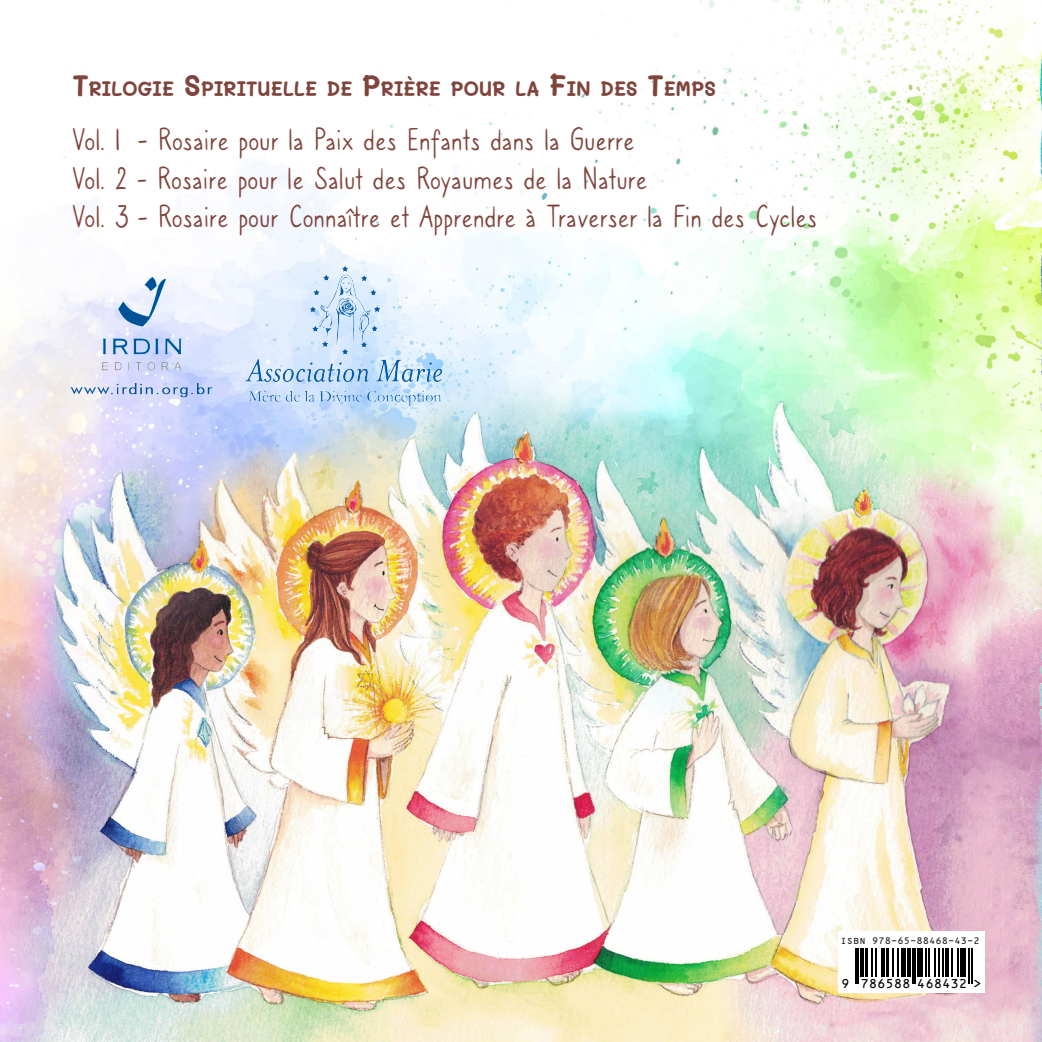
<style>
.page{position:relative;width:1042px;height:1042px;background:#fff}
.page>*{position:absolute;margin:0;border:0;box-sizing:border-box;transform-origin:0 0}
.ficha{font:33.95px "Caroni";color:#7f453c;scale:.93 1}
.ficha-2{font:700 20.82px "Mali";letter-spacing:-.015em;color:#7f453c;scale:.93 1}
.t1{font:11.9px "ocrb 10";letter-spacing:-.015em;color:#000}
.t2{font:10.5px "OCRB10 Pitch BT";color:#231f20}
.s1{font-size:29.57px}
</style>
<div class="page">
<img style="left:0;top:0;width:1042px;height:1042px">
<img style="left:57px;top:266px;width:171px;height:142px">
<img style="left:242px;top:259px;width:208px;height:151px">
<div style="left:835px;top:931px;width:150px;height:18px;background:#fff"></div>
<div style="left:835px;top:947px;width:150px;height:45px;background:#fff"></div>
<svg style="left:855px;top:948px;width:118px;height:36px"></svg>
<hr style="left:855px;top:947px;width:1px;height:36px;background:#000">
<hr style="left:858px;top:947px;width:1px;height:36px;background:#000">
<hr style="left:860px;top:947px;width:4px;height:36px;background:#000">
<hr style="left:865px;top:947px;width:3px;height:36px;background:#000">
<hr style="left:871px;top:947px;width:1px;height:36px;background:#000">
<hr style="left:875px;top:947px;width:1px;height:36px;background:#000">
<hr style="left:881px;top:947px;width:1px;height:36px;background:#000">
<hr style="left:884px;top:947px;width:1px;height:36px;background:#000">
<hr style="left:886px;top:947px;width:2px;height:36px;background:#000">
<hr style="left:892px;top:947px;width:1px;height:36px;background:#000">
<hr style="left:897px;top:947px;width:1px;height:36px;background:#000">
<hr style="left:901px;top:947px;width:1px;height:36px;background:#000">
<hr style="left:903px;top:947px;width:3px;height:36px;background:#000">
<hr style="left:907px;top:947px;width:4px;height:36px;background:#000">
<hr style="left:912px;top:947px;width:1px;height:36px;background:#000">
<hr style="left:914px;top:947px;width:1px;height:36px;background:#000">
<hr style="left:917px;top:947px;width:1px;height:36px;background:#000">
<hr style="left:919px;top:947px;width:4px;height:36px;background:#000">
<hr style="left:925px;top:947px;width:2px;height:36px;background:#000">
<hr style="left:928px;top:947px;width:1px;height:36px;background:#000">
<hr style="left:934px;top:947px;width:1px;height:36px;background:#000">
<hr style="left:938px;top:947px;width:1px;height:36px;background:#000">
<hr style="left:943px;top:947px;width:1px;height:36px;background:#000">
<hr style="left:945px;top:947px;width:4px;height:36px;background:#000">
<hr style="left:951px;top:947px;width:1px;height:36px;background:#000">
<hr style="left:957px;top:947px;width:2px;height:36px;background:#000">
<hr style="left:960px;top:947px;width:2px;height:36px;background:#000">
<hr style="left:963px;top:947px;width:3px;height:36px;background:#000">
<hr style="left:968px;top:947px;width:2px;height:36px;background:#000">
<hr style="left:971px;top:947px;width:1px;height:36px;background:#000">
<div style="left:860px;top:978px;width:51px;height:11px;background:#fff"></div>
<div style="left:917px;top:978px;width:50px;height:11px;background:#fff"></div>
<p class="ficha-2" style="left:72px;top:77px;width:691px"><span class="s1">T</span>RILOGIE <span class="s1">S</span>PIRITUELLE DE <span class="s1">P</span>RIÈRE POUR LA <span class="s1">F</span>IN DES <span class="s1">T</span>EMPS</p>
<p class="ficha" style="left:72px;top:122px;width:606px">Vol. 1 - Rosaire pour la Paix des Enfants dans la Guerre</p>
<p class="ficha" style="left:72px;top:160px;width:620px">Vol. 2 - Rosaire pour le Salut des Royaumes de la Nature</p>
<p class="ficha" style="left:72px;top:199px;width:802px">Vol. 3 - Rosaire pour Connaître et Apprendre à Traverser la Fin des Cycles</p>
<p class="t2" style="left:840px;top:936px;width:141px">ISBN 978-65-88468-43-2</p>
<p class="t1" style="left:841px;top:976px;width:142px">9 786588 468432 &gt;</p>
</div>
